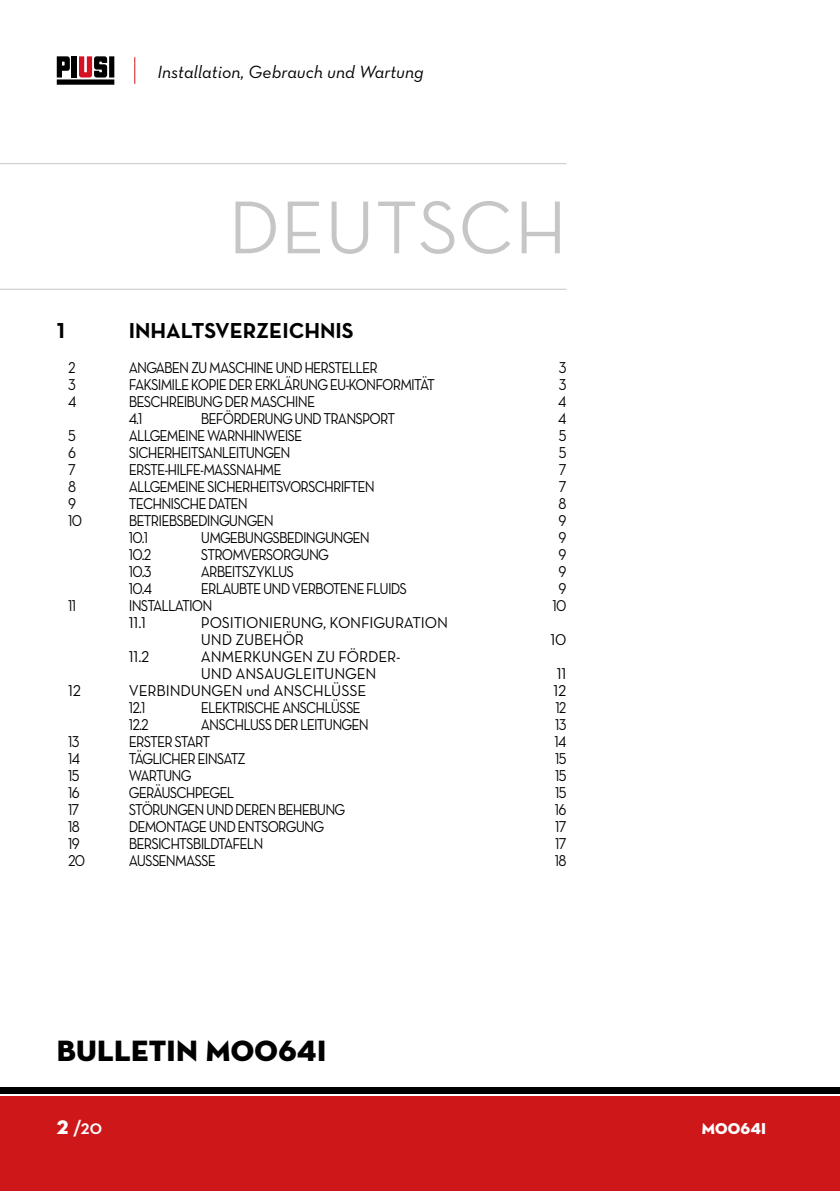
<style>
.page{position:relative;width:840px;height:1191px;background:#fff}
.page>*{position:absolute;margin:0;border:0;box-sizing:border-box;transform-origin:0 0}
.t1{font:500 76px "Neutraface Display";letter-spacing:.02em;color:#c6c6c6}
.t2{font:30px "Neutraface Display Titling";letter-spacing:.01em;color:#000}
.DE_-_TITOLI{font:22px "Neutraface Text Bold Alt";color:#000}
.t3{font:700 20px "Neutraface Display";color:#fff}
.t4{font:18px "Neutraface Text Book Italic Alt";color:#000}
.IT_-_TESTO_NORMALE{font:16px "Neutraface Text Book Alt";letter-spacing:-.06em;color:#000;scale:.88 1}
.IT_-_TESTO_NORMALE-2{font:16px/17px "Neutraface Text Book Alt";letter-spacing:-.01em;color:#000;scale:.96 1}
.IT_-_TESTO_NORMALE-3{font:16px "Neutraface Text Book Alt";letter-spacing:-.06em;color:#000;scale:.96 1}
.t5{font:16px "Neutraface Display Titling";letter-spacing:.01em;color:#fff}
.s1{font-family:"Neutraface Display Titling";font-weight:400}
</style>
<div class="page">
<div style="left:0;top:1096px;width:839px;height:95px;background:#cd1719"></div>
<div style="left:0;top:1087px;width:839px;height:6px;background:#000"></div>
<svg style="left:134px;top:57px;width:1px;height:27px"></svg>
<svg style="left:57px;top:56px;width:57px;height:29px"></svg>
<div style="left:72px;top:56px;width:5px;height:21px;background:#000"></div>
<hr style="left:0;top:163px;width:566px;height:1px;background:#c6c6c6">
<hr style="left:0;top:289px;width:566px;height:1px;background:#c6c6c6">
<p class="t4" style="left:157px;top:60px;width:267px">Installation, Gebrauch und Wartung</p>
<p class="t1" style="left:229px;top:186px;width:339px">DEUTSCH</p>
<p class="DE_-_TITOLI" style="left:57px;top:316px;width:10px">1</p>
<p class="DE_-_TITOLI" style="left:129px;top:316px;width:226px">INHALTSVERZEICHNIS</p>
<p class="IT_-_TESTO_NORMALE" style="left:68px;top:357px;width:10px">2</p>
<p class="IT_-_TESTO_NORMALE" style="left:129px;top:357px;width:284px">ANGABEN ZU MASCHINE UND HERSTELLER</p>
<p class="IT_-_TESTO_NORMALE" style="left:558px;top:357px;width:10px">3</p>
<p class="IT_-_TESTO_NORMALE" style="left:68px;top:374px;width:10px">3</p>
<p class="IT_-_TESTO_NORMALE" style="left:129px;top:374px;width:349px">FAKSIMILE KOPIE DER ERKLÄRUNG EU-KONFORMITÄT</p>
<p class="IT_-_TESTO_NORMALE" style="left:558px;top:374px;width:10px">3</p>
<p class="IT_-_TESTO_NORMALE" style="left:68px;top:391px;width:11px">4</p>
<p class="IT_-_TESTO_NORMALE" style="left:129px;top:391px;width:213px">BESCHREIBUNG DER MASCHINE</p>
<p class="IT_-_TESTO_NORMALE" style="left:557px;top:391px;width:11px">4</p>
<p class="IT_-_TESTO_NORMALE" style="left:129px;top:408px;width:17px">4.1</p>
<p class="IT_-_TESTO_NORMALE" style="left:201px;top:408px;width:222px">BEFÖRDERUNG UND TRANSPORT</p>
<p class="IT_-_TESTO_NORMALE" style="left:557px;top:408px;width:11px">4</p>
<p class="IT_-_TESTO_NORMALE" style="left:68px;top:425px;width:10px">5</p>
<p class="IT_-_TESTO_NORMALE" style="left:129px;top:425px;width:199px">ALLGEMEINE WARNHINWEISE</p>
<p class="IT_-_TESTO_NORMALE" style="left:558px;top:425px;width:10px">5</p>
<p class="IT_-_TESTO_NORMALE" style="left:68px;top:442px;width:11px">6</p>
<p class="IT_-_TESTO_NORMALE" style="left:129px;top:442px;width:185px">SICHERHEITSANLEITUNGEN</p>
<p class="IT_-_TESTO_NORMALE" style="left:558px;top:442px;width:10px">5</p>
<p class="IT_-_TESTO_NORMALE" style="left:68px;top:459px;width:10px">7</p>
<p class="IT_-_TESTO_NORMALE" style="left:129px;top:459px;width:175px">ERSTE-HILFE-MASSNAHME</p>
<p class="IT_-_TESTO_NORMALE" style="left:558px;top:459px;width:10px">7</p>
<p class="IT_-_TESTO_NORMALE" style="left:68px;top:476px;width:11px">8</p>
<p class="IT_-_TESTO_NORMALE" style="left:129px;top:476px;width:281px">ALLGEMEINE SICHERHEITSVORSCHRIFTEN</p>
<p class="IT_-_TESTO_NORMALE" style="left:558px;top:476px;width:10px">7</p>
<p class="IT_-_TESTO_NORMALE" style="left:68px;top:493px;width:11px">9</p>
<p class="IT_-_TESTO_NORMALE" style="left:129px;top:493px;width:137px">TECHNISCHE DATEN</p>
<p class="IT_-_TESTO_NORMALE" style="left:558px;top:493px;width:11px">8</p>
<p class="IT_-_TESTO_NORMALE" style="left:68px;top:510px;width:17px">10</p>
<p class="IT_-_TESTO_NORMALE" style="left:129px;top:510px;width:166px">BETRIEBSBEDINGUNGEN</p>
<p class="IT_-_TESTO_NORMALE" style="left:558px;top:510px;width:11px">9</p>
<p class="IT_-_TESTO_NORMALE" style="left:129px;top:527px;width:24px">10.1</p>
<p class="IT_-_TESTO_NORMALE" style="left:201px;top:527px;width:193px">UMGEBUNGSBEDINGUNGEN</p>
<p class="IT_-_TESTO_NORMALE" style="left:558px;top:527px;width:11px">9</p>
<p class="IT_-_TESTO_NORMALE" style="left:129px;top:544px;width:27px">10.2</p>
<p class="IT_-_TESTO_NORMALE" style="left:201px;top:544px;width:147px">STROMVERSORGUNG</p>
<p class="IT_-_TESTO_NORMALE" style="left:558px;top:544px;width:11px">9</p>
<p class="IT_-_TESTO_NORMALE" style="left:129px;top:561px;width:27px">10.3</p>
<p class="IT_-_TESTO_NORMALE" style="left:201px;top:561px;width:107px">ARBEITSZYKLUS</p>
<p class="IT_-_TESTO_NORMALE" style="left:558px;top:561px;width:11px">9</p>
<p class="IT_-_TESTO_NORMALE" style="left:129px;top:578px;width:28px">10.4</p>
<p class="IT_-_TESTO_NORMALE" style="left:201px;top:578px;width:235px">ERLAUBTE UND VERBOTENE FLUIDS</p>
<p class="IT_-_TESTO_NORMALE" style="left:558px;top:578px;width:11px">9</p>
<p class="IT_-_TESTO_NORMALE" style="left:68px;top:595px;width:11px">11</p>
<p class="IT_-_TESTO_NORMALE" style="left:129px;top:595px;width:96px">INSTALLATION</p>
<p class="IT_-_TESTO_NORMALE" style="left:552px;top:595px;width:17px">10</p>
<p class="IT_-_TESTO_NORMALE-3" style="left:129px;top:612px;width:20px">11.1</p>
<p class="IT_-_TESTO_NORMALE-2" style="left:201px;top:613px;width:259px">POSITIONIERUNG, KONFIGURATION<br>UND ZUBEHÖR</p>
<p class="IT_-_TESTO_NORMALE-3" style="left:550px;top:629px;width:18px">10</p>
<p class="IT_-_TESTO_NORMALE-3" style="left:129px;top:646px;width:23px">11.2</p>
<p class="IT_-_TESTO_NORMALE-2" style="left:201px;top:647px;width:209px">ANMERKUNGEN ZU FÖRDER-<br>UND ANSAUGLEITUNGEN</p>
<p class="IT_-_TESTO_NORMALE-3" style="left:556px;top:663px;width:12px">11</p>
<p class="IT_-_TESTO_NORMALE-3" style="left:68px;top:680px;width:15px">12</p>
<p class="IT_-_TESTO_NORMALE-2" style="left:129px;top:681px;width:249px">VERBINDUNGEN und ANSCHLÜSSE</p>
<p class="IT_-_TESTO_NORMALE-3" style="left:553px;top:680px;width:15px">12</p>
<p class="IT_-_TESTO_NORMALE" style="left:129px;top:697px;width:21px">12.1</p>
<p class="IT_-_TESTO_NORMALE" style="left:201px;top:697px;width:183px">ELEKTRISCHE ANSCHLÜSSE</p>
<p class="IT_-_TESTO_NORMALE" style="left:555px;top:697px;width:14px">12</p>
<p class="IT_-_TESTO_NORMALE" style="left:129px;top:714px;width:24px">12.2</p>
<p class="IT_-_TESTO_NORMALE" style="left:201px;top:714px;width:192px">ANSCHLUSS DER LEITUNGEN</p>
<p class="IT_-_TESTO_NORMALE" style="left:554px;top:714px;width:14px">13</p>
<p class="IT_-_TESTO_NORMALE" style="left:68px;top:731px;width:14px">13</p>
<p class="IT_-_TESTO_NORMALE" style="left:129px;top:731px;width:94px">ERSTER START</p>
<p class="IT_-_TESTO_NORMALE" style="left:554px;top:731px;width:15px">14</p>
<p class="IT_-_TESTO_NORMALE" style="left:68px;top:748px;width:15px">14</p>
<p class="IT_-_TESTO_NORMALE" style="left:129px;top:748px;width:134px">TÄGLICHER EINSATZ</p>
<p class="IT_-_TESTO_NORMALE" style="left:554px;top:748px;width:14px">15</p>
<p class="IT_-_TESTO_NORMALE" style="left:68px;top:765px;width:14px">15</p>
<p class="IT_-_TESTO_NORMALE" style="left:129px;top:765px;width:73px">WARTUNG</p>
<p class="IT_-_TESTO_NORMALE" style="left:554px;top:765px;width:14px">15</p>
<p class="IT_-_TESTO_NORMALE" style="left:68px;top:782px;width:15px">16</p>
<p class="IT_-_TESTO_NORMALE" style="left:129px;top:782px;width:121px">GERÄUSCHPEGEL</p>
<p class="IT_-_TESTO_NORMALE" style="left:554px;top:782px;width:14px">15</p>
<p class="IT_-_TESTO_NORMALE" style="left:68px;top:799px;width:14px">17</p>
<p class="IT_-_TESTO_NORMALE" style="left:129px;top:799px;width:247px">STÖRUNGEN UND DEREN BEHEBUNG</p>
<p class="IT_-_TESTO_NORMALE" style="left:554px;top:799px;width:15px">16</p>
<p class="IT_-_TESTO_NORMALE" style="left:68px;top:816px;width:15px">18</p>
<p class="IT_-_TESTO_NORMALE" style="left:129px;top:816px;width:223px">DEMONTAGE UND ENTSORGUNG</p>
<p class="IT_-_TESTO_NORMALE" style="left:555px;top:816px;width:14px">17</p>
<p class="IT_-_TESTO_NORMALE" style="left:68px;top:833px;width:15px">19</p>
<p class="IT_-_TESTO_NORMALE" style="left:129px;top:833px;width:154px">BERSICHTSBILDTAFELN</p>
<p class="IT_-_TESTO_NORMALE" style="left:555px;top:833px;width:14px">17</p>
<p class="IT_-_TESTO_NORMALE" style="left:68px;top:850px;width:21px">20</p>
<p class="IT_-_TESTO_NORMALE" style="left:129px;top:850px;width:101px">AUSSENMASSE</p>
<p class="IT_-_TESTO_NORMALE" style="left:554px;top:850px;width:15px">18</p>
<p class="t2" style="left:57px;top:1031px;width:271px">BULLETIN M0064I</p>
<p class="t3" style="left:57px;top:1116px;width:47px"><span class="s1">2</span> /20</p>
<p class="t5" style="left:701px;top:1118px;width:66px">M0064I</p>
</div>
